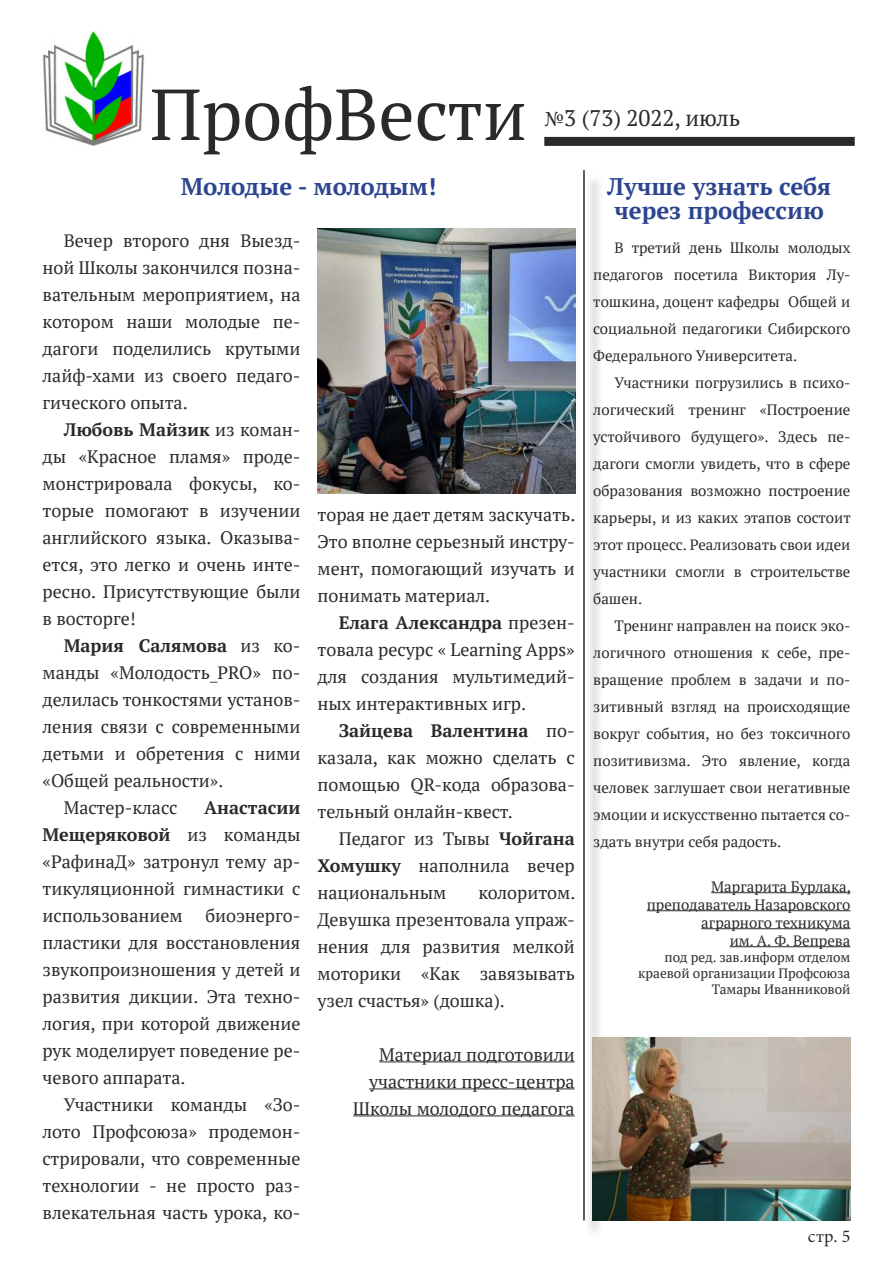
<style>
.page{position:relative;width:893px;height:1263px;background:#fff}
.page>*{position:absolute;margin:0;border:0;box-sizing:border-box;transform-origin:0 0}
.t1{font:72px "PT Serif";color:#2c292a}
.t2{font:700 24px/24px "PT Serif";color:#2d4590}
.t3{font:22.5px "PT Serif";color:#2c292a}
.t4{font:18px/27px "PT Serif";color:#2c292a;text-align:justify}
.t5{font:700 18px "PT Serif";color:#2c292a}
.t6{font:18px "Minion Pro";color:#2c292a}
.t7{font:15px/27px "PT Serif";color:#2c292a;text-align:justify}
.t8{font:13.5px/16.2px "PT Serif";color:#2c292a;text-align:right}
.s1{font-family:"Minion Pro"}
.s2{font-weight:700}
.s3{font-weight:400}
</style>
<div class="page">
<img style="left:43px;top:32px;width:102px;height:114px">
<div style="left:544px;top:137px;width:311px;height:9px;background:#2c292a"></div>
<hr style="left:379px;top:1061px;width:196px;height:1px;background:#2c292a">
<hr style="left:369px;top:1088px;width:206px;height:1px;background:#2c292a">
<hr style="left:353px;top:1115px;width:222px;height:1px;background:#2c292a">
<hr style="left:711px;top:892px;width:139px;height:1px;background:#2c292a">
<hr style="left:647px;top:910px;width:203px;height:1px;background:#2c292a">
<hr style="left:701px;top:928px;width:149px;height:1px;background:#2c292a">
<hr style="left:730px;top:946px;width:120px;height:1px;background:#2c292a">
<img style="left:317px;top:228px;width:258px;height:265px">
<div style="left:585px;top:173px;width:18px;height:1065px;background:#f0f0f0"></div>
<hr style="left:583px;top:170px;width:2px;height:1050px;background:#2c292a">
<img style="left:592px;top:1037px;width:258px;height:183px">
<h1 class="t1" style="left:150px;top:68px;width:378px">ПрофВести</h1>
<p class="t3" style="left:545px;top:104px;width:197px"><span class="s1">№</span>3 (73) 2022, июль</p>
<h2 class="t2" style="left:181px;top:174px;width:257px">Молодые - молодым!</h2>
<p class="t4" style="left:43px;top:227px;width:259px;text-indent:21px">Вечер второго дня Выезд&shy;ной Школы закончился позна&shy;вательным мероприятием, на котором наши молодые пе&shy;дагоги поделились крутыми лайф-хами из своего педаго&shy;гического опыта.</p>
<p class="t4" style="left:43px;top:416px;width:259px;text-indent:21px"><span class="s2">Любовь Майзик</span> из коман&shy;ды «Красное пламя» проде&shy;монстрировала фокусы, ко&shy;торые помогают в изучении английского языка. Оказыва&shy;ется, это легко и очень инте&shy;ресно. Присутствующие были в восторге!</p>
<p class="t5" style="left:64px;top:634px;width:238px">Мария Салямова <span class="s3">из ко-</span></p>
<p class="t4" style="left:43px;top:659px;width:259px">манды «Молодость_PRO» по-</p>
<p class="t4" style="left:43px;top:686px;width:259px">делилась тонкостями установ-</p>
<p class="t4" style="left:43px;top:713px;width:259px">ления связи с современными</p>
<p class="t4" style="left:43px;top:740px;width:259px">детьми и обретения с ними</p>
<p class="t4" style="left:43px;top:767px;width:182px">«Общей реальности».</p>
<p class="t4" style="left:64px;top:794px;width:115px">Мастер-класс</p>
<p class="t4" style="left:317px;top:500px;width:259px">торая не дает детям заскучать.<br>Это вполне серьезный инстру&shy;мент, помогающий изучать и понимать материал.</p>
<p class="t4" style="left:317px;top:608px;width:259px;text-indent:21px"><span class="s2">Елага Александра</span> презен&shy;товала ресурс « Learning Apps» для создания мультимедий&shy;ных интерактивных игр.</p>
<p class="t4" style="left:317px;top:716px;width:259px;text-indent:21px"><span class="s2">Зайцева Валентина</span> по&shy;казала, как можно сделать с помощью QR-кода образова&shy;тельный онлайн-квест.</p>
<p class="t4" style="left:317px;top:824px;width:259px;text-indent:21px">Педагог из Тывы <span class="s2">Чойгана Хомушку</span> наполнила вечер национальным</p>
<p class="t4" style="left:43px;top:794px;width:259px;text-indent:162px"><span class="s2">Анастасии Мещеряковой</span> из команды «РафинаД» затронул тему ар&shy;тикуляционной гимнастики с использованием</p>
<p class="t4" style="left:317px;top:878px;width:259px;text-indent:161px">колоритом.<br>Девушка презентовала упраж&shy;нения для развития мелкой моторики «Как завязывать узел счастья» (дошка).</p>
<p class="t4" style="left:353px;top:1040px;width:223px;text-align:right">Материал подготовили участники пресс-центра<br>Школы молодого педагога</p>
<p class="t4" style="left:43px;top:902px;width:259px;text-indent:163px">биоэнерго&shy;пластики для восстановления звукопроизношения у детей и развития дикции. Эта техно&shy;логия, при которой движение рук моделирует поведение ре&shy;чевого аппарата.</p>
<p class="t4" style="left:43px;top:1091px;width:259px;text-indent:21px">Участники команды «Зо&shy;лото Профсоюза» продемон&shy;стрировали, что современные технологии - не просто раз&shy;влекательная часть урока, ко-</p>
<h2 class="t2" style="left:607px;top:174px;width:225px">Лучше узнать себя через профессию</h2>
<p class="t7" style="left:593px;top:234px;width:259px;text-indent:21px">В третий день Школы молодых педагогов посетила Виктория Лу&shy;тошкина, доцент кафедры Общей и социальной педагогики Сибирского Федерального Университета.</p>
<p class="t7" style="left:593px;top:369px;width:259px;text-indent:21px">Участники погрузились в психо&shy;логический тренинг «Построение устойчивого будущего». Здесь пе&shy;дагоги смогли увидеть, что в сфере образования возможно построение карьеры, и из каких этапов состоит этот процесс. Реализовать свои идеи участники смогли в строительстве башен.</p>
<p class="t7" style="left:593px;top:612px;width:259px;text-indent:21px">Тренинг направлен на поиск эко&shy;логичного отношения к себе, пре&shy;вращение проблем в задачи и по&shy;зитивный взгляд на происходящие вокруг события, но без токсичного позитивизма. Это явление, когда человек заглушает свои негативные эмоции и искусственно пытается со&shy;здать внутри себя радость.</p>
<p class="t7" style="left:647px;top:877px;width:206px;line-height:18px;text-align:right">Маргарита Бурлака, преподаватель Назаровского аграрного техникума<br>им. А. Ф. Вепрева</p>
<p class="t8" style="left:638px;top:949px;width:214px">под ред. зав.информ отделом краевой организации Профсоюза<br>Тамары Иванниковой</p>
<p class="t6" style="left:808px;top:1229px;width:44px">стр. 5</p>
</div>
